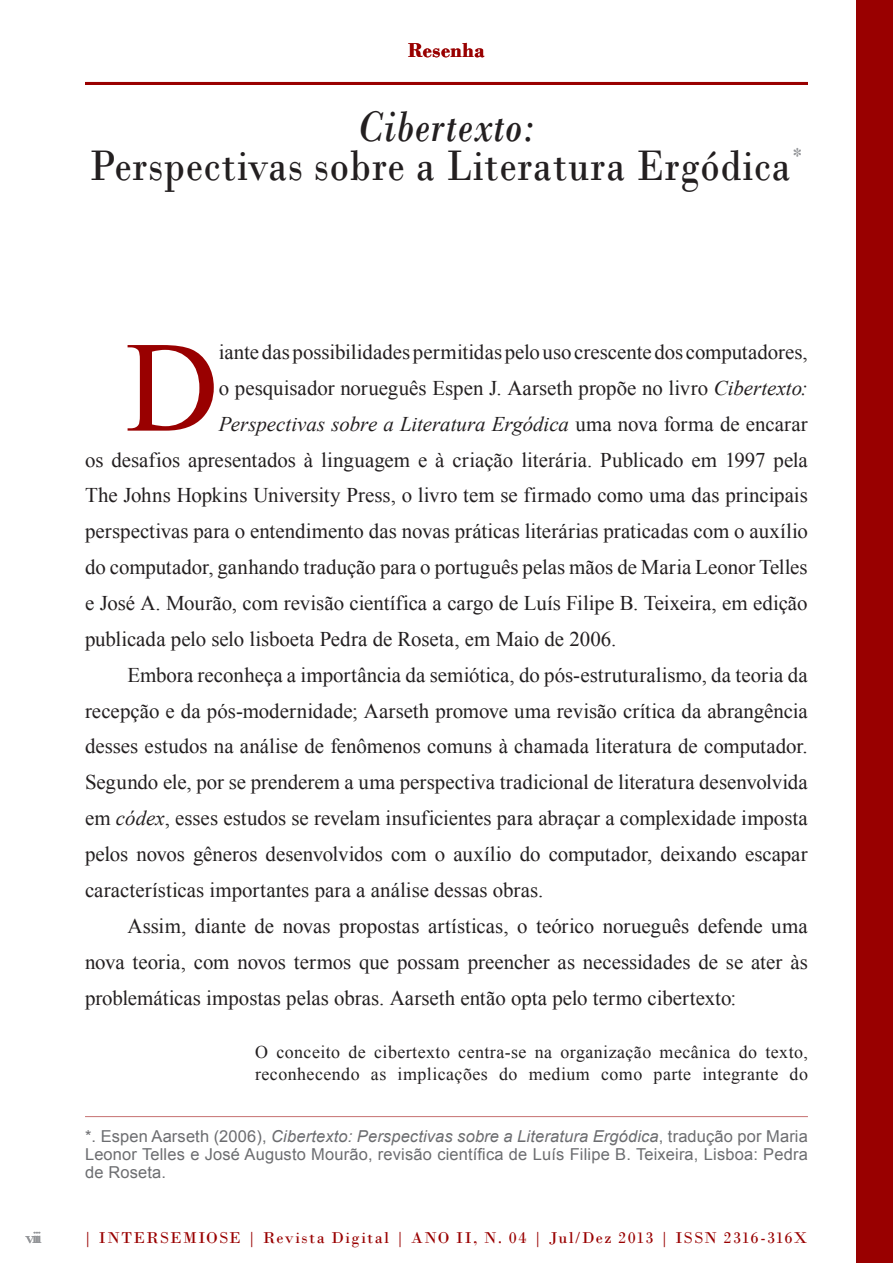
<style>
.page{position:relative;width:893px;height:1263px;background:#fff}
.page>*{position:absolute;margin:0;border:0;box-sizing:border-box;transform-origin:0 0}
.Corpo{font:129.3px "Times New Roman";color:#900}
.Tírulo_de_Artigo{font:44.85px/39.5px "Bodoni";letter-spacing:.02em;color:#231f20;text-align:center;scale:.88 1}
.Normal__Web{font:700 21px "Bodoni";letter-spacing:.03em;color:#900}
.Corpo-2{font:20.85px/35.8px "Times New Roman";color:#231f20;text-align:justify}
.Corpo-3{font:italic 20.85px "Times New Roman";letter-spacing:-.005em;color:#231f20}
.Citação{font:18px/21.5px "Times New Roman";letter-spacing:.025em;color:#231f20}
.t1{font:18px "Bodoni";color:#939598}
.Texto_de_nota_de_rod{font:16.5px/18px "Arial";letter-spacing:.01em;color:#6c6d70;text-align:justify}
.t2{font:16.5px "Bodoni";letter-spacing:.08em;color:#900}
.s1{font-style:italic}
.s2{font-style:normal}
</style>
<div class="page">
<hr style="left:85px;top:1116px;width:723px;height:1px;background:#cc8080">
<hr style="left:85px;top:82px;width:723px;height:3px;background:#900">
<div style="left:856px;top:0;width:37px;height:1263px;background:#900"></div>
<p class="Normal__Web" style="left:408px;top:38px;width:78px">Resenha</p>
<p class="Tírulo_de_Artigo" style="left:90px;top:107px;width:812px"><span class="s1">Cibertexto:<br></span>Perspectivas sobre a Literatura Ergódica<sup>*</sup></p>
<p class="Corpo" style="left:125px;top:300px;width:95px">D</p>
<p class="Corpo-2" style="left:219px;top:334px;width:591px">iante das possibilidades permitidas pelo uso crescente dos computadores,</p>
<p class="Corpo-2" style="left:219px;top:370px;width:591px">o pesquisador norueguês Espen J. Aarseth propõe no livro <span class="s1">Cibertexto:</span></p>
<p class="Corpo-3" style="left:219px;top:409px;width:591px">Perspectivas sobre a Literatura Ergódica <span class="s2">uma nova forma de encarar</span></p>
<p class="Corpo-2" style="left:85px;top:441px;width:724px">os desafios apresentados à linguagem e à criação literária. Publicado em 1997 pela</p>
<p class="Corpo-2" style="left:85px;top:477px;width:724px">The Johns Hopkins University Press, o livro tem se firmado como uma das principais</p>
<p class="Corpo-2" style="left:85px;top:513px;width:724px">perspectivas para o entendimento das novas práticas literárias praticadas com o auxílio</p>
<p class="Corpo-2" style="left:85px;top:549px;width:724px">do computador, ganhando tradução para o português pelas mãos de Maria Leonor Telles</p>
<p class="Corpo-2" style="left:85px;top:585px;width:724px">e José A. Mourão, com revisão científica a cargo de Luís Filipe B. Teixeira, em edição</p>
<p class="Corpo-2" style="left:85px;top:621px;width:533px">publicada pelo selo lisboeta Pedra de Roseta, em Maio de 2006.</p>
<p class="Corpo-2" style="left:85px;top:656px;width:724px;text-indent:43px">Embora reconheça a importância da semiótica, do pós-estruturalismo, da teoria da recepção e da pós-modernidade; Aarseth promove uma revisão crítica da abrangência desses estudos na análise de fenômenos comuns à chamada literatura de computador.<br>Segundo ele, por se prenderem a uma perspectiva tradicional de literatura desenvolvida em <span class="s1">códex</span>, esses estudos se revelam insuficientes para abraçar a complexidade imposta pelos novos gêneros desenvolvidos com o auxílio do computador, deixando escapar características importantes para a análise dessas obras.</p>
<p class="Corpo-2" style="left:85px;top:907px;width:724px;text-indent:43px">Assim, diante de novas propostas artísticas, o teórico norueguês defende uma nova teoria, com novos termos que possam preencher as necessidades de se ater às problemáticas impostas pelas obras. Aarseth então opta pelo termo cibertexto:</p>
<p class="Citação" style="left:255px;top:1041px;width:554px">O conceito de cibertexto centra-se na organização mecânica do texto, reconhecendo as implicações do medium como parte integrante do</p>
<p class="Texto_de_nota_de_rod" style="left:85px;top:1127px;width:724px">*. Espen Aarseth (2006), <span class="s1">Cibertexto: Perspectivas sobre a Literatura Ergódica</span>, tradução por Maria Leonor Telles e José Augusto Mourão, revisão científica de Luís Filipe B. Teixeira, Lisboa: Pedra de Roseta.</p>
<p class="t1" style="left:25px;top:1227px;width:18px">viii</p>
<p class="t2" style="left:84px;top:1228px;width:725px">| INTERSEMIOSE | Revista Digital | ANO II, N. 04 | Jul/Dez 2013 | ISSN 2316-316X</p>
</div>
